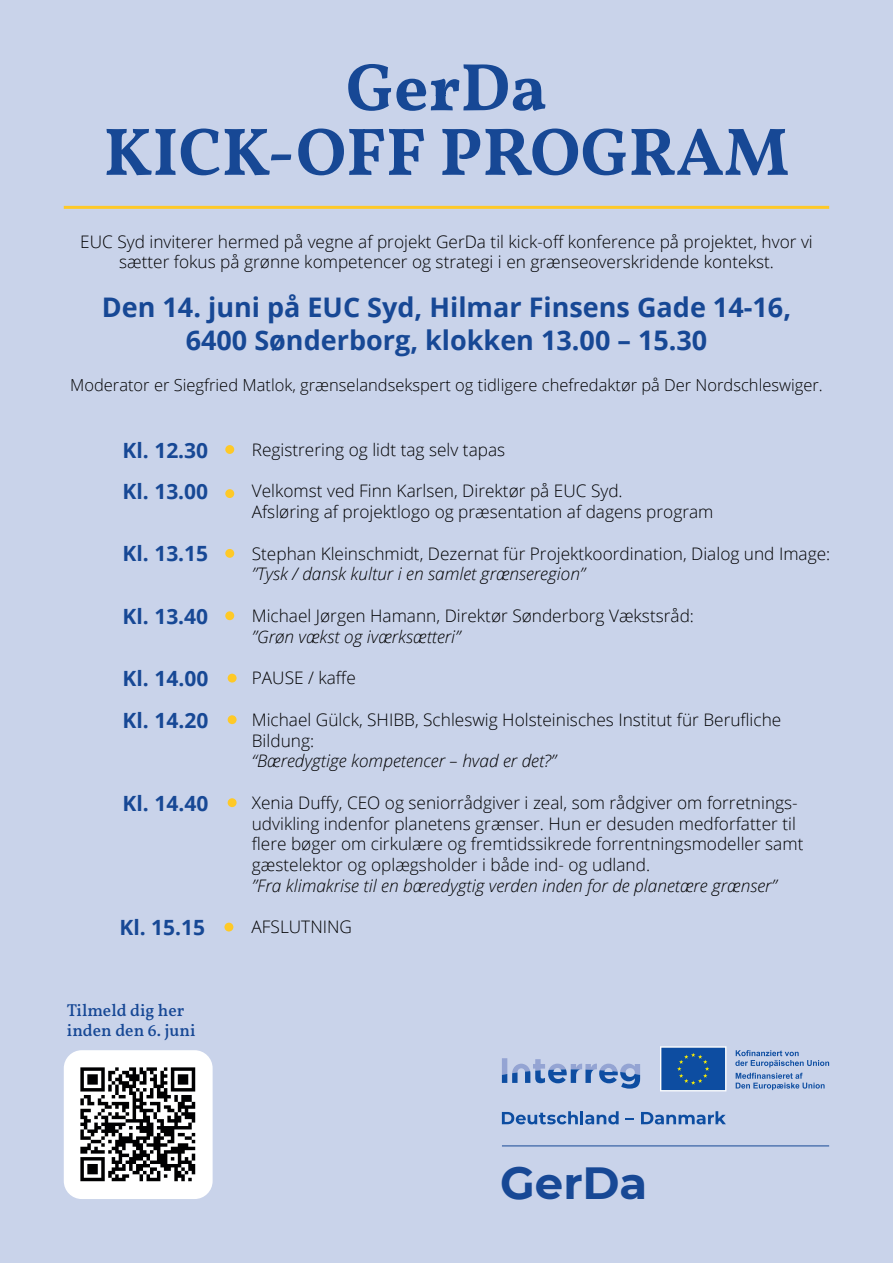
<style>
.page{position:relative;width:893px;height:1263px;background:#c9d3ea}
.page>*{position:absolute;margin:0;border:0;box-sizing:border-box;transform-origin:0 0}
.t1{font:67.5px/64.5px "Vollkorn";color:#174895;text-align:center}
.t2{font:700 45px "Montserrat";color:#174895}
.t3{font:700 27px/32.4px "Open Sans";color:#174895;text-align:center}
.t4{font:700 21px "Open Sans";color:#174895}
.t5{font:300 17.25px/20.7px "Open Sans";color:#000001}
.t6{font:italic 300 17.25px "Open Sans";color:#000001}
.t7{font:17.25px/20.7px "Vollkorn";color:#174895}
.t8{font:300 16.5px "Open Sans";color:#000001}
</style>
<div class="page">
<svg style="left:502px;top:1058px;width:138px;height:30px"></svg>
<svg style="left:660px;top:1046px;width:66px;height:45px;background:#2860a5"></svg>
<svg style="left:735px;top:1050px;width:94px;height:17px"></svg>
<svg style="left:736px;top:1073px;width:89px;height:17px"></svg>
<svg style="left:502px;top:1111px;width:117px;height:13px"></svg>
<svg style="left:625px;top:1118px;width:9px;height:2px"></svg>
<svg style="left:641px;top:1111px;width:85px;height:13px"></svg>
<hr style="left:502px;top:1145px;width:327px;height:1px;background:#174895">
<hr style="left:64px;top:206px;width:765px;height:3px;background:#fec927">
<div style="left:225px;top:445px;width:9px;height:9px;background:#fec927;border-radius:50%"></div>
<div style="left:228px;top:674px;width:9px;height:8px;background:#fec927;border-radius:50%"></div>
<div style="left:225px;top:489px;width:9px;height:9px;background:#fec927;border-radius:50%"></div>
<div style="left:228px;top:715px;width:9px;height:9px;background:#fec927;border-radius:50%"></div>
<div style="left:225px;top:549px;width:9px;height:9px;background:#fec927;border-radius:50%"></div>
<div style="left:228px;top:798px;width:9px;height:9px;background:#fec927;border-radius:50%"></div>
<div style="left:224px;top:923px;width:9px;height:8px;background:#fec927;border-radius:50%"></div>
<div style="left:225px;top:611px;width:9px;height:9px;background:#fec927;border-radius:50%"></div>
<div style="left:64px;top:1050px;width:149px;height:149px;background:#fff;border-radius:18px"></div>
<img style="left:81px;top:1067px;width:114px;height:115px">
<h1 class="t1" style="left:104px;top:51px;width:687px">GerDa<br>KICK-OFF PROGRAM</h1>
<p class="t5" style="left:80px;top:231px;width:734px;text-align:center">EUC Syd inviterer hermed på vegne af projekt GerDa til kick-off konference på projektet, hvor vi sætter fokus på grønne kompetencer og strategi i en grænseoverskridende kontekst.</p>
<h3 class="t3" style="left:102px;top:291px;width:691px">Den 14. juni på EUC Syd, Hilmar Finsens Gade 14-16,<br>6400 Sønderborg, klokken 13.00 – 15.30</h3>
<p class="t8" style="left:70px;top:374px;width:754px">Moderator er Siegfried Matlok, grænselandsekspert og tidligere chefredaktør på Der Nordschleswiger.</p>
<p class="t4" style="left:123px;top:435px;width:87px">Kl. 12.30</p>
<p class="t4" style="left:123px;top:477px;width:87px">Kl. 13.00</p>
<p class="t4" style="left:123px;top:539px;width:87px">Kl. 13.15</p>
<p class="t4" style="left:123px;top:601px;width:87px">Kl. 13.40</p>
<p class="t4" style="left:123px;top:664px;width:87px">Kl. 14.00</p>
<p class="t4" style="left:123px;top:705px;width:87px">Kl. 14.20</p>
<p class="t4" style="left:123px;top:788px;width:87px">Kl. 14.40</p>
<p class="t4" style="left:119px;top:913px;width:87px">Kl. 15.15</p>
<p class="t7" style="left:67px;top:998px;width:130px">Tilmeld dig her inden den 6. juni</p>
<p class="t5" style="left:252px;top:439px;width:255px">Registrering og lidt tag selv tapas</p>
<p class="t5" style="left:252px;top:480px;width:463px">Velkomst ved Finn Karlsen, Direktør på EUC Syd.<br>Afsløring af projektlogo og præsentation af dagens program</p>
<p class="t5" style="left:252px;top:543px;width:580px">Stephan Kleinschmidt, Dezernat für Projektkoordination, Dialog und Image:</p>
<p class="t6" style="left:252px;top:562px;width:335px">”Tysk / dansk kultur i en samlet grænseregion”</p>
<p class="t5" style="left:252px;top:605px;width:444px">Michael Jørgen Hamann, Direktør Sønderborg Vækstsråd:</p>
<p class="t6" style="left:252px;top:624px;width:210px">”Grøn vækst og iværksætteri”</p>
<p class="t5" style="left:252px;top:667px;width:105px">PAUSE / kaffe</p>
<p class="t5" style="left:252px;top:709px;width:531px">Michael Gülck, SHIBB, Schleswig Holsteinisches Institut für Berufliche<br>Bildung:</p>
<p class="t6" style="left:252px;top:749px;width:306px">“Bæredygtige kompetencer – hvad er det?”</p>
<p class="t5" style="left:252px;top:792px;width:553px">Xenia Duffy, CEO og seniorrådgiver i zeal, som rådgiver om forretnings&shy;udvikling indenfor planetens grænser. Hun er desuden medforfatter til flere bøger om cirkulære og fremtidssikrede forrentningsmodeller samt gæstelektor og oplægsholder i både ind- og udland.</p>
<p class="t6" style="left:252px;top:874px;width:526px">”Fra klimakrise til en bæredygtig verden inden for de planetære grænser”</p>
<p class="t5" style="left:252px;top:916px;width:102px">AFSLUTNING</p>
<h2 class="t2" style="left:500px;top:1151px;width:149px">GerDa</h2>
</div>
